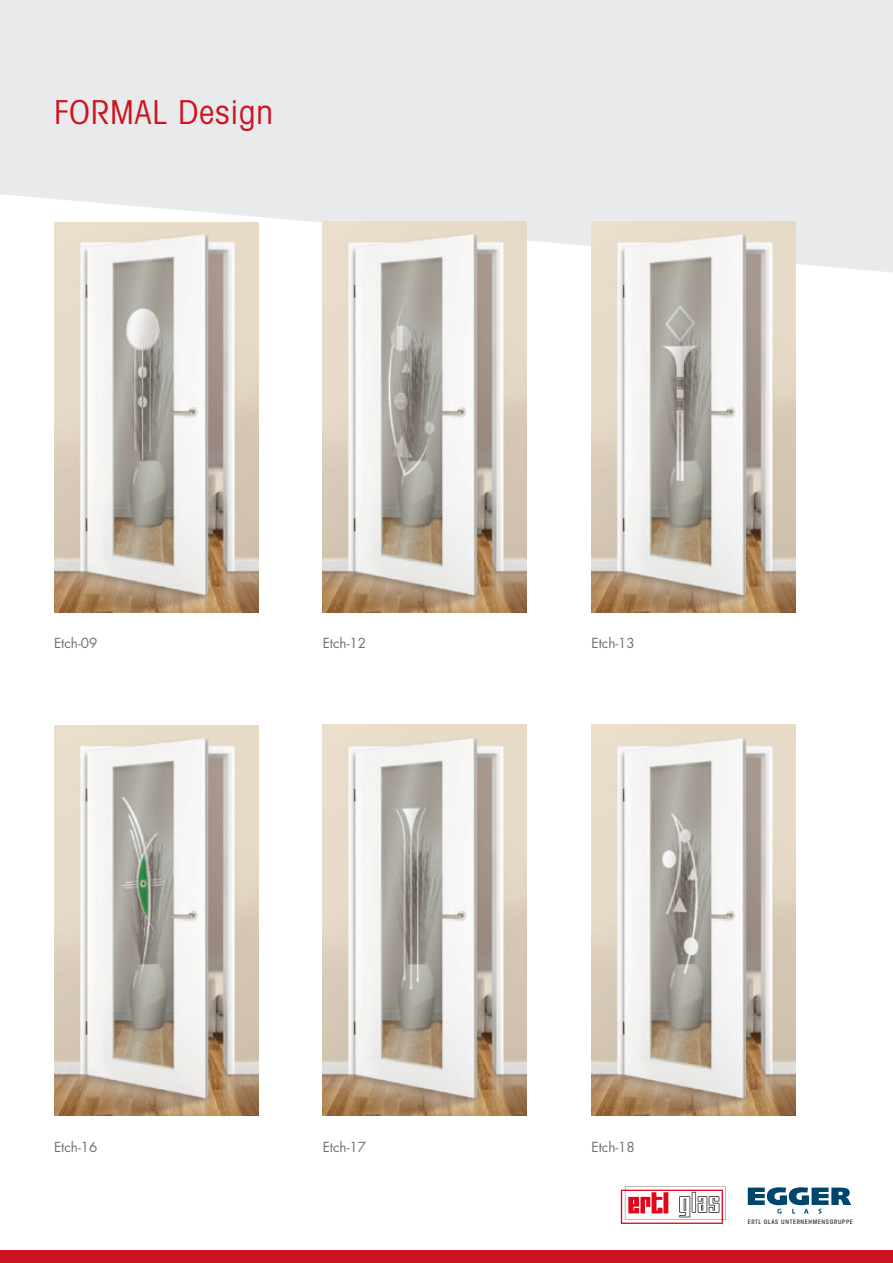
<style>
.page{position:relative;width:893px;height:1263px;background:#fff}
.page>*{position:absolute;margin:0;border:0;box-sizing:border-box;transform-origin:0 0}
.t1{font:condensed 33px "Avant Garde";letter-spacing:.03em;color:#cd1421}
.t2{font:13.5px "Futura CE";color:#707173}
.t3{font:500 condensed 6px "ITC Avant Garde Std";letter-spacing:.105em;color:#1a181c}
</style>
<div class="page">
<svg style="left:0;top:0;width:893px;height:352px;background:#eceded"></svg>
<div style="left:0;top:1250px;width:893px;height:13px;background:#cd1421"></div>
<img style="left:54px;top:223px;width:204px;height:389px">
<img style="left:54px;top:726px;width:204px;height:389px">
<img style="left:322px;top:221px;width:204px;height:391px">
<img style="left:322px;top:725px;width:204px;height:390px">
<img style="left:591px;top:221px;width:204px;height:391px">
<img style="left:591px;top:725px;width:204px;height:390px">
<svg style="left:621px;top:1186px;width:105px;height:38px"></svg>
<svg style="left:748px;top:1187px;width:103px;height:27px"></svg>
<h1 class="t1" style="left:54px;top:91px;width:220px">FORMAL Design</h1>
<p class="t2" style="left:54px;top:634px;width:45px">Etch-09</p>
<p class="t2" style="left:54px;top:1138px;width:45px">Etch-16</p>
<p class="t2" style="left:323px;top:634px;width:45px">Etch-12</p>
<p class="t2" style="left:323px;top:1138px;width:45px">Etch-17</p>
<p class="t2" style="left:591px;top:634px;width:45px">Etch-13</p>
<p class="t2" style="left:591px;top:1138px;width:45px">Etch-18</p>
<p class="t3" style="left:748px;top:1218px;width:107px">ERTL GLAS UNTERNEHMENSGRUPPE</p>
</div>
